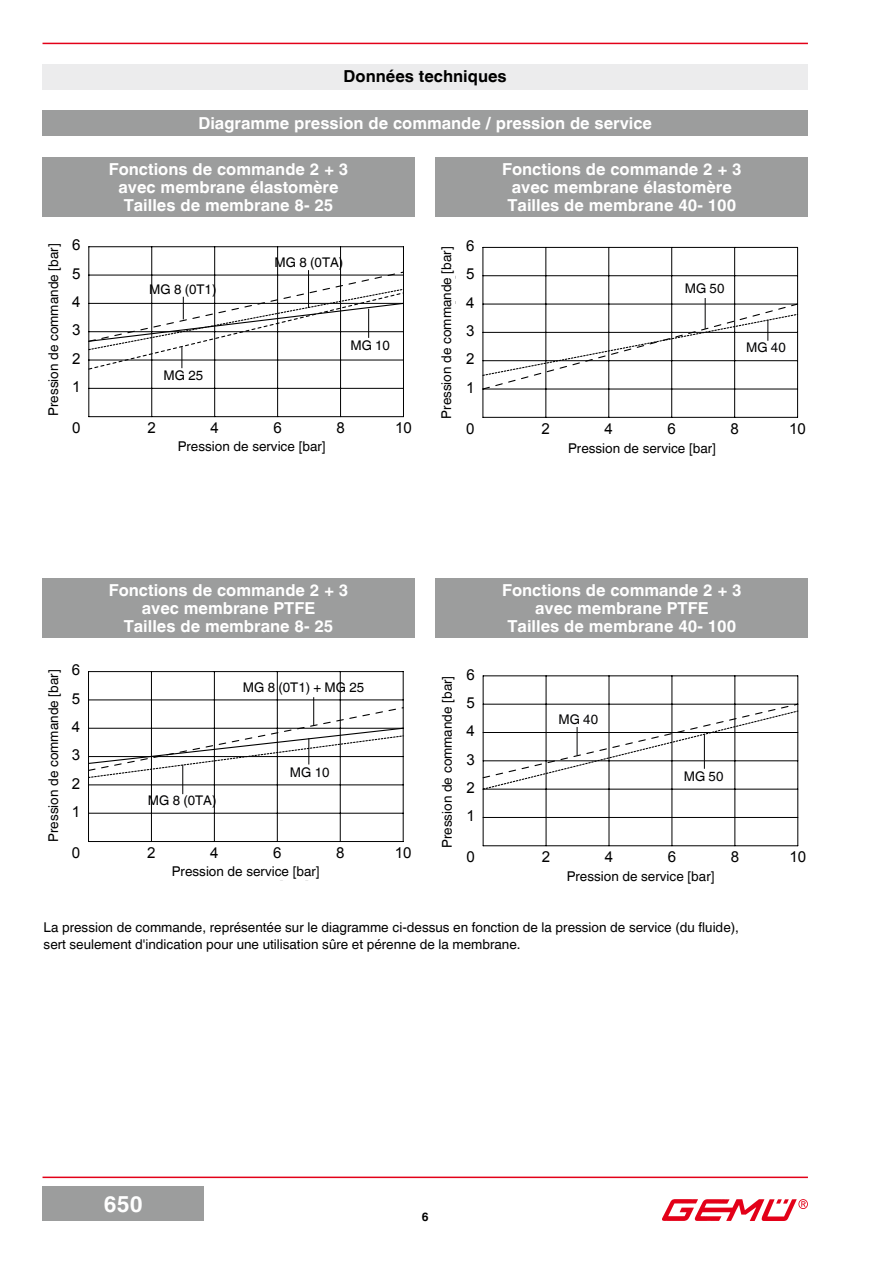
<style>
.page{position:relative;width:893px;height:1263px;background:#fff}
.page>*{position:absolute;margin:0;border:0;box-sizing:border-box;transform-origin:0 0}
.t1{font:700 22.5px "Helvetica World";color:#fff}
.t2{font:700 16.5px/18px "Helvetica World";color:#fff;text-align:center}
.t3{font:700 16.5px "Helvetica World";color:#000}
.t4{font:15.15px "Arial";color:#000}
.t5{font:15.15px "Helvetica World";color:#000}
.t6{font:13.5px/16.2px "Helvetica World";color:#000}
.t7{font:13.35px "Helvetica World";color:#000}
.t8{font:13.35px "Helvetica World";color:#030304}
.t9{font:700 12px "Helvetica World";color:#000}
.s1{color:#030304}
</style>
<div class="page">
<hr style="left:43px;top:43px;width:765px;height:1px;background:#e30018">
<div style="left:43px;top:1186px;width:161px;height:34px;background:#9c9d9d"></div>
<img style="left:662px;top:1199px;width:146px;height:21px">
<hr style="left:43px;top:1176px;width:765px;height:2px;background:#e30018">
<hr style="left:483px;top:247px;width:1px;height:170px;background:#000">
<hr style="left:483px;top:417px;width:315px;height:1px;background:#000">
<hr style="left:546px;top:247px;width:1px;height:170px;background:#000">
<hr style="left:608px;top:247px;width:1px;height:170px;background:#000">
<hr style="left:671px;top:247px;width:1px;height:170px;background:#000">
<hr style="left:734px;top:247px;width:1px;height:170px;background:#000">
<hr style="left:797px;top:247px;width:1px;height:170px;background:#000">
<hr style="left:483px;top:275px;width:315px;height:1px;background:#000">
<hr style="left:483px;top:247px;width:315px;height:1px;background:#000">
<svg style="left:482px;top:303px;width:317px;height:87px"></svg>
<hr style="left:705px;top:298px;width:1px;height:31px;background:#030304">
<hr style="left:483px;top:676px;width:1px;height:170px;background:#000">
<hr style="left:483px;top:845px;width:315px;height:1px;background:#000">
<hr style="left:546px;top:676px;width:1px;height:170px;background:#000">
<hr style="left:609px;top:676px;width:1px;height:170px;background:#000">
<hr style="left:672px;top:676px;width:1px;height:170px;background:#000">
<hr style="left:735px;top:676px;width:1px;height:170px;background:#000">
<hr style="left:797px;top:676px;width:1px;height:170px;background:#000">
<hr style="left:483px;top:817px;width:315px;height:1px;background:#000">
<hr style="left:483px;top:675px;width:315px;height:1px;background:#000">
<svg style="left:482px;top:703px;width:317px;height:87px"></svg>
<hr style="left:704px;top:734px;width:1px;height:35px;background:#030304">
<hr style="left:89px;top:247px;width:1px;height:170px;background:#000">
<hr style="left:89px;top:416px;width:314px;height:1px;background:#000">
<hr style="left:151px;top:247px;width:1px;height:170px;background:#000">
<hr style="left:214px;top:247px;width:1px;height:170px;background:#000">
<hr style="left:277px;top:247px;width:1px;height:170px;background:#000">
<hr style="left:340px;top:247px;width:1px;height:170px;background:#000">
<hr style="left:403px;top:247px;width:1px;height:170px;background:#000">
<hr style="left:89px;top:388px;width:314px;height:1px;background:#000">
<hr style="left:89px;top:246px;width:314px;height:1px;background:#000">
<hr style="left:308px;top:270px;width:1px;height:38px;background:#000">
<svg style="left:88px;top:271px;width:315px;height:99px"></svg>
<hr style="left:88px;top:672px;width:1px;height:169px;background:#000">
<hr style="left:89px;top:841px;width:314px;height:1px;background:#000">
<hr style="left:151px;top:672px;width:1px;height:169px;background:#000">
<hr style="left:214px;top:672px;width:1px;height:169px;background:#000">
<hr style="left:277px;top:672px;width:1px;height:169px;background:#000">
<hr style="left:340px;top:672px;width:1px;height:169px;background:#000">
<hr style="left:403px;top:672px;width:1px;height:169px;background:#000">
<hr style="left:89px;top:813px;width:314px;height:1px;background:#000">
<hr style="left:89px;top:671px;width:314px;height:1px;background:#000">
<svg style="left:89px;top:697px;width:315px;height:97px"></svg>
<div style="left:43px;top:157px;width:372px;height:60px;background:#9c9d9d"></div>
<div style="left:43px;top:578px;width:372px;height:60px;background:#9c9d9d"></div>
<div style="left:436px;top:157px;width:372px;height:60px;background:#9c9d9d"></div>
<div style="left:436px;top:578px;width:372px;height:60px;background:#9c9d9d"></div>
<div style="left:43px;top:64px;width:765px;height:25px;background:#ececed"></div>
<div style="left:43px;top:111px;width:765px;height:25px;background:#9c9d9d"></div>
<p class="t3" style="left:344px;top:67px;width:165px">Données techniques</p>
<p class="t2" style="left:198px;top:115px;width:455px">Diagramme pression de commande / pression de service</p>
<p class="t6" style="left:45px;top:416px;width:173px;rotate:-90deg">Pression de commande [bar]</p>
<p class="t5" style="left:44px;top:376px;width:117px;rotate:-90deg">Steuerdruck [bar]</p>
<p class="t4" style="left:72px;top:235px;width:10px">6</p>
<p class="t4" style="left:72px;top:264px;width:10px">5</p>
<p class="t4" style="left:72px;top:292px;width:10px">4</p>
<p class="t4" style="left:72px;top:320px;width:10px">3</p>
<p class="t4" style="left:72px;top:348px;width:10px">2</p>
<p class="t4" style="left:72px;top:377px;width:10px">1</p>
<p class="t4" style="left:72px;top:418px;width:10px">0</p>
<p class="t2" style="left:109px;top:160px;width:241px">Fonctions de commande 2 + 3 avec membrane élastomère<br>Tailles de membrane 8- 25</p>
<p class="t2" style="left:502px;top:160px;width:241px">Fonctions de commande 2 + 3 avec membrane élastomère<br>Tailles de membrane 40- 100</p>
<p class="t7" style="left:149px;top:281px;width:69px">MG 8 (0T1)</p>
<p class="t7" style="left:164px;top:368px;width:41px">MG 25</p>
<p class="t7" style="left:275px;top:254px;width:70px">MG 8 (0TA)</p>
<p class="t7" style="left:350px;top:338px;width:41px">MG 10</p>
<p class="t6" style="left:438px;top:419px;width:173px;rotate:-90deg">Pression de commande [bar]</p>
<p class="t4" style="left:437px;top:391px;width:118px;rotate:-90deg">Steuerdruck [bar]</p>
<p class="t4" style="left:466px;top:236px;width:10px">6</p>
<p class="t4" style="left:466px;top:264px;width:10px">5</p>
<p class="t4" style="left:466px;top:292px;width:10px">4</p>
<p class="t4" style="left:466px;top:321px;width:10px">3</p>
<p class="t4" style="left:466px;top:349px;width:10px">2</p>
<p class="t4" style="left:466px;top:377px;width:10px">1</p>
<p class="t8" style="left:685px;top:281px;width:41px">MG 50</p>
<p class="t8" style="left:746px;top:339px;width:41px">MG 40</p>
<p class="t4" style="left:148px;top:418px;width:10px">2</p>
<p class="t4" style="left:210px;top:418px;width:10px">4</p>
<p class="t4" style="left:273px;top:418px;width:10px">6</p>
<p class="t4" style="left:336px;top:418px;width:10px">8</p>
<p class="t4" style="left:395px;top:418px;width:18px">10</p>
<p class="t4" style="left:466px;top:418px;width:10px">0</p>
<p class="t4" style="left:542px;top:418px;width:10px">2</p>
<p class="t4" style="left:605px;top:418px;width:10px">4</p>
<p class="t4" style="left:667px;top:418px;width:10px">6</p>
<p class="t4" style="left:730px;top:418px;width:10px">8</p>
<p class="t4" style="left:789px;top:418px;width:18px">10</p>
<p class="t5" style="left:183px;top:438px;width:128px">Betriebsdruck [bar]</p>
<p class="t6" style="left:178px;top:439px;width:149px">Pression de service [bar]</p>
<p class="t4" style="left:577px;top:437px;width:128px">Betriebsdruck [bar]</p>
<p class="t6" style="left:568px;top:441px;width:149px">Pression de service [bar]</p>
<p class="t6" style="left:45px;top:842px;width:173px;rotate:-90deg">Pression de commande [bar]</p>
<p class="t4" style="left:42px;top:800px;width:118px;rotate:-90deg">Steuerdruck [bar]</p>
<p class="t4" style="left:72px;top:660px;width:10px">6</p>
<p class="t4" style="left:72px;top:688px;width:10px">5</p>
<p class="t4" style="left:72px;top:717px;width:10px">4</p>
<p class="t4" style="left:72px;top:745px;width:10px">3</p>
<p class="t4" style="left:72px;top:773px;width:10px">2</p>
<p class="t4" style="left:72px;top:802px;width:10px">1</p>
<p class="t4" style="left:72px;top:843px;width:10px">0</p>
<p class="t2" style="left:109px;top:581px;width:241px">Fonctions de commande 2 + 3 avec membrane PTFE<br>Tailles de membrane 8- 25</p>
<p class="t2" style="left:502px;top:581px;width:241px">Fonctions de commande 2 + 3 avec membrane PTFE<br>Tailles de membrane 40- 100</p>
<p class="t7" style="left:243px;top:680px;width:123px">MG 8 <span class="s1">(0T1)</span> + MG 25</p>
<p class="t8" style="left:148px;top:793px;width:70px">MG 8 (0TA)</p>
<p class="t8" style="left:290px;top:764px;width:41px">MG 10</p>
<p class="t4" style="left:147px;top:842px;width:10px">2</p>
<p class="t4" style="left:210px;top:843px;width:10px">4</p>
<p class="t4" style="left:273px;top:842px;width:10px">6</p>
<p class="t4" style="left:336px;top:842px;width:10px">8</p>
<p class="t4" style="left:395px;top:843px;width:18px">10</p>
<p class="t6" style="left:439px;top:848px;width:173px;rotate:-90deg">Pression de commande [bar]</p>
<p class="t4" style="left:437px;top:805px;width:118px;rotate:-90deg">Steuerdruck [bar]</p>
<p class="t4" style="left:466px;top:664px;width:10px">6</p>
<p class="t4" style="left:466px;top:693px;width:10px">5</p>
<p class="t4" style="left:466px;top:721px;width:10px">4</p>
<p class="t4" style="left:466px;top:749px;width:10px">3</p>
<p class="t4" style="left:466px;top:777px;width:10px">2</p>
<p class="t4" style="left:466px;top:806px;width:10px">1</p>
<p class="t4" style="left:466px;top:847px;width:10px">0</p>
<p class="t8" style="left:558px;top:711px;width:41px">MG 40</p>
<p class="t8" style="left:684px;top:769px;width:41px">MG 50</p>
<p class="t4" style="left:542px;top:847px;width:10px">2</p>
<p class="t4" style="left:605px;top:847px;width:10px">4</p>
<p class="t4" style="left:668px;top:847px;width:10px">6</p>
<p class="t4" style="left:731px;top:847px;width:10px">8</p>
<p class="t4" style="left:789px;top:847px;width:18px">10</p>
<p class="t6" style="left:172px;top:863px;width:149px">Pression de service [bar]</p>
<p class="t4" style="left:182px;top:861px;width:128px">Betriebsdruck [bar]</p>
<p class="t4" style="left:577px;top:866px;width:128px">Betriebsdruck [bar]</p>
<p class="t6" style="left:567px;top:868px;width:149px">Pression de service [bar]</p>
<p class="t6" style="left:44px;top:920px;width:697px">La pression de commande, représentée sur le diagramme ci-dessus en fonction de la pression de service (du fluide), sert seulement d'indication pour une utilisation sûre et pérenne de la membrane.</p>
<h1 class="t1" style="left:104px;top:1190px;width:40px">650</h1>
<p class="t9" style="left:422px;top:1209px;width:8px">6</p>
</div>
